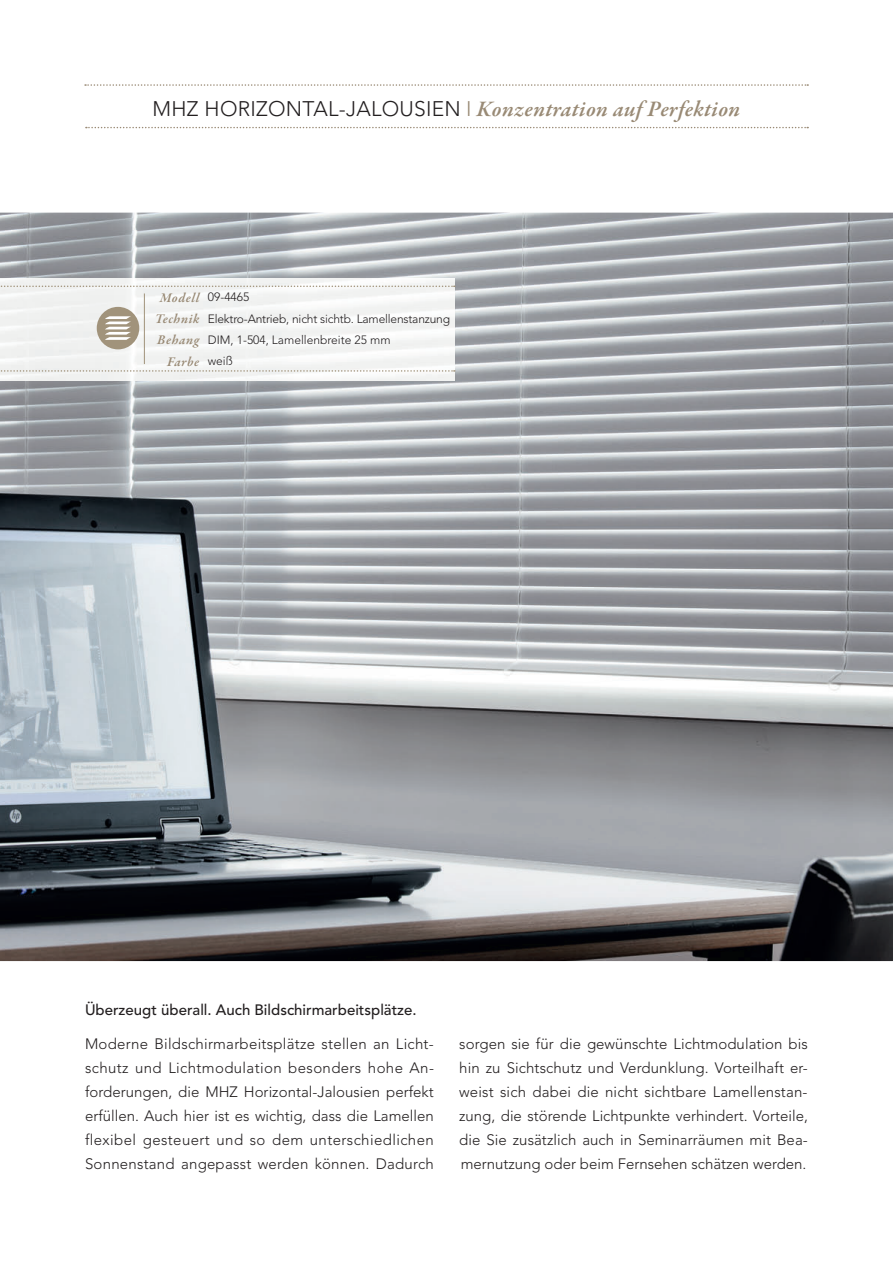
<style>
.page{position:relative;width:893px;height:1263px;background:#fff}
.page>*{position:absolute;margin:0;border:0;box-sizing:border-box;transform-origin:0 0}
.t1{font:italic 600 22.5px "Garamond Premr Pro";letter-spacing:.015em;color:#998a75}
.t2{font:300 15px/24px "Avenir";letter-spacing:.005em;color:#231f20;text-align:justify}
.t3{font:500 15px "Avenir";color:#231f20}
.t4{font:italic 600 13.5px "Garamond Premr Pro";letter-spacing:.045em;color:#998a75}
.t5{font:300 12px/21.3px "Avenir";letter-spacing:-.015em;color:#231f20}
.s1{font-family:"Avenir";font-weight:300;font-style:normal;font-size:21px;color:#231f20}
.s2{font-family:"Avenir";font-weight:300;font-style:normal;font-size:21px}
.s3{font-family:"Garamond Premr Pro";font-weight:600;font-style:italic;font-size:13.5px;color:#998a75}
.s4{font-family:"Avenir";font-weight:300;font-style:normal;font-size:12px;color:#231f20}
</style>
<div class="page">
<img style="left:0;top:213px;width:893px;height:748px">
<img style="left:0;top:278px;width:455px;height:102px">
<div style="left:97px;top:307px;width:42px;height:42px;background:#a1937b;border-radius:50%"></div>
<svg style="left:105px;top:316px;width:26px;height:24px"></svg>
<hr style="left:144px;top:293px;width:1px;height:71px;background:#a1937b">
<svg style="left:0;top:286px;width:455px;height:1px"></svg>
<svg style="left:0;top:370px;width:455px;height:2px"></svg>
<svg style="left:85px;top:84px;width:723px;height:2px"></svg>
<svg style="left:86px;top:127px;width:722px;height:1px"></svg>
<h1 class="t1" style="left:153px;top:95px;width:589px"><span class="s1">MHZ HORIZONTAL-JALOUSIEN</span> <span class="s2">I</span> Konzentration auf Perfektion</h1>
<p class="t5" style="left:155px;top:287px;width:297px;text-indent:5px"><span class="s3">Modell</span> 09-4465<br><span class="s3">Technik</span> Elektro-Antrieb, nicht sichtb. Lamellenstanzung<br><span class="s3">Behang</span> DIM, 1-504, Lamellenbreite 25 mm</p>
<p class="t4" style="left:167px;top:353px;width:67px">Farbe <span class="s4">weiß</span></p>
<p class="t3" style="left:85px;top:1001px;width:333px">Überzeugt überall. Auch Bildschirmarbeitsplätze.</p>
<p class="t2" style="left:85px;top:1032px;width:350px">Moderne Bildschirmarbeitsplätze stellen an Licht&shy;schutz und Lichtmodulation besonders hohe An&shy;forderungen, die MHZ Horizontal-Jalousien perfekt erfüllen. Auch hier ist es wichtig, dass die Lamellen flexibel gesteuert und so dem unterschiedlichen Sonnenstand angepasst werden können. Dadurch</p>
<p class="t2" style="left:459px;top:1032px;width:350px">sorgen sie für die gewünschte Lichtmodulation bis hin zu Sichtschutz und Verdunklung. Vorteilhaft er&shy;weist sich dabei die nicht sichtbare Lamellenstan&shy;zung, die störende Lichtpunkte verhindert. Vorteile, die Sie zusätzlich auch in Seminarräumen mit Bea&shy;mernutzung oder beim Fernsehen schätzen werden.</p>
</div>
